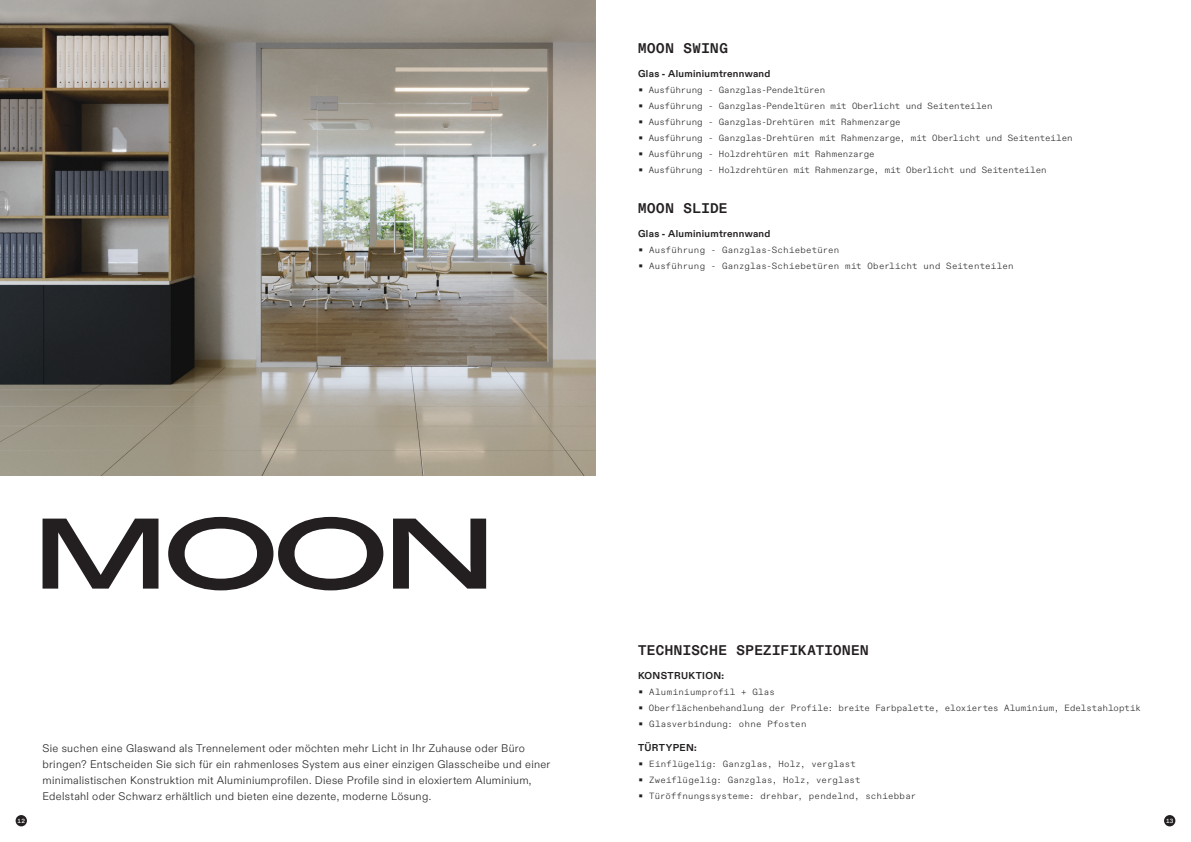
<style>
.page{position:relative;width:1191px;height:842px;background:#fff}
.page>*{position:absolute;margin:0;border:0;box-sizing:border-box;transform-origin:0 0}
.t1{font:700 100px "ABC Diatype Expanded Unlicensed Trial";color:#231f20;scale:1.12 1}
.t2{font:700 14px "ABC Diatype Mono Unlicensed Trial";letter-spacing:.04em;color:#231f20}
.t3{font:11px/16px "ABC Diatype Plus Variable Unlicensed Trial";letter-spacing:.025em;color:#231f20}
.t4{font:700 10px "ABC Diatype Unlicensed Trial";letter-spacing:.03em;color:#231f20}
.t5{font:300 9px "ABC Diatype Mono Unlicensed Trial";letter-spacing:.01em;color:#231f20}
.t6{font:300 9px "ABC Diatype Mono Unlicensed Trial";letter-spacing:.03em;color:#231f20}
.t7{font:300 9px "ABC Diatype Mono Unlicensed Trial";letter-spacing:.04em;color:#231f20}
.t8{font:500 6px "ABC Diatype Mono Unlicensed Trial";color:#fff}
</style>
<div class="page">
<div style="left:16px;top:815px;width:11px;height:11px;background:#231f20;border-radius:50%"></div>
<div style="left:1164px;top:815px;width:11px;height:11px;background:#231f20;border-radius:50%"></div>
<img style="left:0;top:0;width:595px;height:475px">
<h2 class="t2" style="left:638px;top:40px;width:91px">MOON SWING</h2>
<p class="t4" style="left:638px;top:66px;width:134px">Glas - Aluminiumtrennwand</p>
<p class="t5" style="left:638px;top:85px;width:189px">▪ Ausführung - Ganzglas-Pendeltüren</p>
<p class="t5" style="left:638px;top:101px;width:356px">▪ Ausführung - Ganzglas-Pendeltüren mit Oberlicht und Seitenteilen</p>
<p class="t5" style="left:638px;top:117px;width:264px">▪ Ausführung - Ganzglas-Drehtüren mit Rahmenzarge</p>
<p class="t5" style="left:638px;top:133px;width:436px">▪ Ausführung - Ganzglas-Drehtüren mit Rahmenzarge, mit Oberlicht und Seitenteilen</p>
<p class="t5" style="left:638px;top:149px;width:238px">▪ Ausführung - Holzdrehtüren mit Rahmenzarge</p>
<p class="t5" style="left:638px;top:165px;width:410px">▪ Ausführung - Holzdrehtüren mit Rahmenzarge, mit Oberlicht und Seitenteilen</p>
<h2 class="t2" style="left:638px;top:200px;width:91px">MOON SLIDE</h2>
<p class="t4" style="left:638px;top:226px;width:134px">Glas - Aluminiumtrennwand</p>
<p class="t6" style="left:638px;top:245px;width:203px">▪ Ausführung - Ganzglas-Schiebetüren</p>
<p class="t6" style="left:638px;top:261px;width:377px">▪ Ausführung - Ganzglas-Schiebetüren mit Oberlicht und Seitenteilen</p>
<h1 class="t1" style="left:33px;top:492px;width:414px">MOON</h1>
<p class="t3" style="left:43px;top:740px;width:509px">Sie suchen eine Glaswand als Trennelement oder möchten mehr Licht in Ihr Zuhause oder Büro bringen? Entscheiden Sie sich für ein rahmenloses System aus einer einzigen Glasscheibe und einer minimalistischen Konstruktion mit Aluminiumprofilen. Diese Profile sind in eloxiertem Aluminium, Edelstahl oder Schwarz erhältlich und bieten eine dezente, moderne Lösung.</p>
<h2 class="t2" style="left:638px;top:642px;width:232px">TECHNISCHE SPEZIFIKATIONEN</h2>
<p class="t4" style="left:638px;top:668px;width:88px">KONSTRUKTION:</p>
<p class="t7" style="left:638px;top:687px;width:138px">▪ Aluminiumprofil + Glas</p>
<p class="t5" style="left:638px;top:703px;width:504px">▪ Oberflächenbehandlung der Profile: breite Farbpalette, eloxiertes Aluminium, Edelstahloptik</p>
<p class="t6" style="left:638px;top:719px;width:170px">▪ Glasverbindung: ohne Pfosten</p>
<p class="t4" style="left:638px;top:740px;width:60px">TÜRTYPEN:</p>
<p class="t6" style="left:638px;top:759px;width:219px">▪ Einflügelig: Ganzglas, Holz, verglast</p>
<p class="t6" style="left:638px;top:775px;width:224px">▪ Zweiflügelig: Ganzglas, Holz, verglast</p>
<p class="t6" style="left:638px;top:791px;width:280px">▪ Türöffnungssysteme: drehbar, pendelnd, schiebbar</p>
<p class="t8" style="left:18px;top:817px;width:9px">12</p>
<p class="t8" style="left:1166px;top:817px;width:9px">13</p>
</div>
